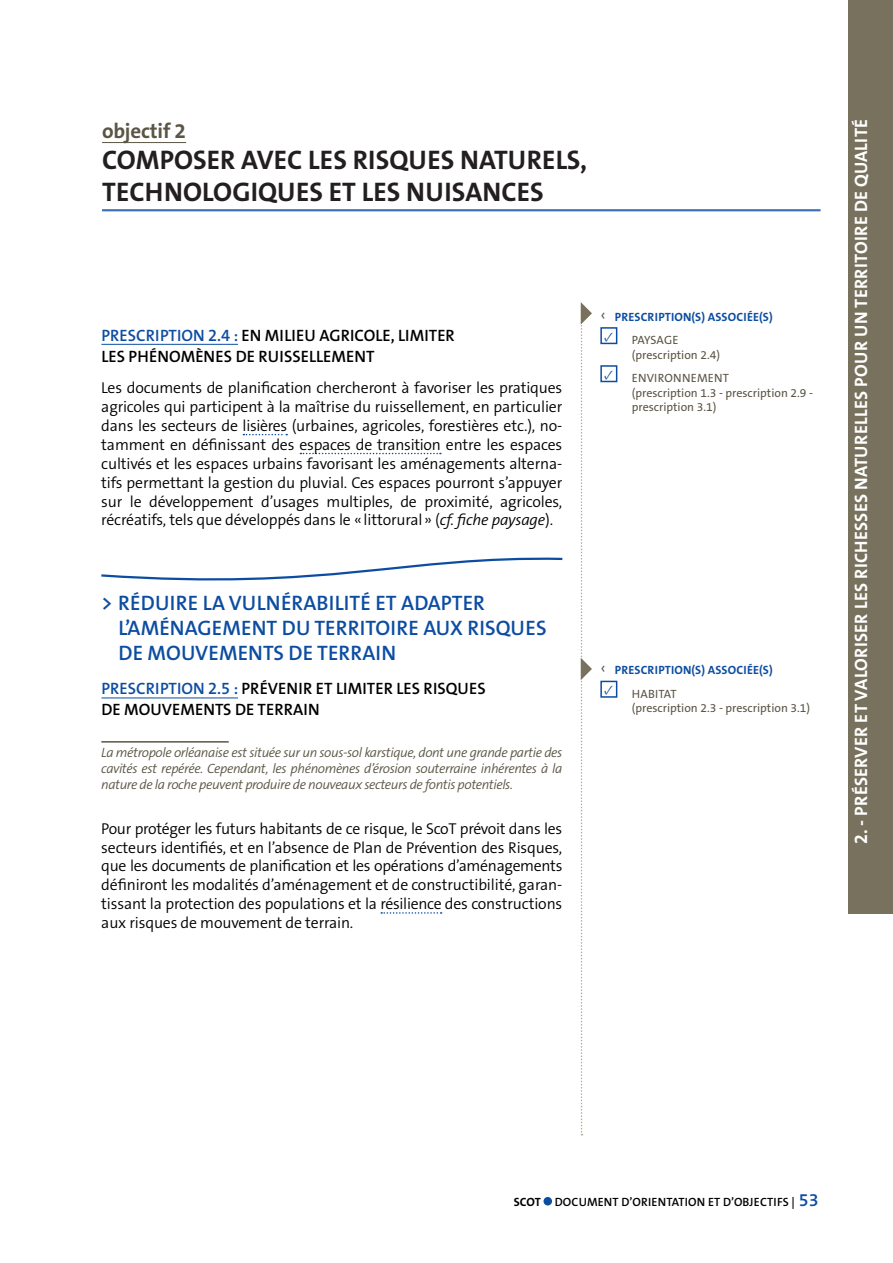
<style>
.page{position:relative;width:893px;height:1263px;background:#fff}
.page>*{position:absolute;margin:0;border:0;box-sizing:border-box;transform-origin:0 0}
.titre_de_fiches_rapp{font:700 27px/31.5px "The Sans B W7";letter-spacing:.005em;color:#231f20}
.prescription_titre_g{font:600 21px/25.2px "The Sans B W6";letter-spacing:.005em;color:#0d4da1}
.titre_de_fiches_rapp-2{font:700 21px "The Sans B W7";letter-spacing:-.01em;color:#5b5545}
.t1{font:700 18px "The Sans B W7";letter-spacing:.015em;color:#fff}
.prescriptions_titres{font:600 16.5px/21px "The Sans B W6";letter-spacing:.005em;color:#000}
.Texte_courant_1_colo{font:300 15.75px/18.9px "The Sans B W4";letter-spacing:-.01em;color:#000;text-align:justify}
.texte_courant_CONTEX{font:italic 300 13.5px/16.2px "The Sans B W4";letter-spacing:-.03em;color:#5b5545;text-align:justify}
.t2{font:13.5px "Minion Pro";color:#0d4da1}
.prescriptions_associ{font:12px/14.4px "The Sans B W5 Plain";color:#5b5545}
.t3{font:700 12px "The Sans B W7";letter-spacing:.015em;color:#0d4da1}
.t4{font:600 12px "The Sans B W6";letter-spacing:.015em;color:#000}
.s1{color:#0d4da1}
.s2{font-style:italic}
.s3{font-family:"The Sans B W4";font-weight:300;font-size:18px;color:#5b5545}
.s4{font-family:"The Sans B W7";font-weight:700}
.s5{font-size:18px;color:#0d4da1}
</style>
<div class="page">
<div style="left:849px;top:0;width:44px;height:914px;background:#78715d"></div>
<div style="left:600px;top:681px;width:17px;height:17px;border:2px solid #0d4da1"></div>
<div style="left:600px;top:327px;width:17px;height:17px;border:2px solid #0d4da1"></div>
<div style="left:600px;top:365px;width:17px;height:17px;border:2px solid #0d4da1"></div>
<svg style="left:581px;top:302px;width:11px;height:833px"></svg>
<hr style="left:102px;top:209px;width:719px;height:2px;background:#0d4da1">
<hr style="left:102px;top:142px;width:84px;height:1px;background:#5b5545">
<hr style="left:101px;top:344px;width:137px;height:1px;background:#0d4da1">
<svg style="left:243px;top:434px;width:44px;height:1px"></svg>
<svg style="left:300px;top:453px;width:141px;height:1px"></svg>
<hr style="left:101px;top:698px;width:137px;height:1px;background:#0d4da1">
<hr style="left:101px;top:741px;width:128px;height:2px;background:#5b5545">
<svg style="left:381px;top:912px;width:61px;height:2px"></svg>
<svg style="left:101px;top:557px;width:462px;height:24px"></svg>
<div style="left:543px;top:1197px;width:9px;height:8px;background:#0d4da1;border-radius:50%"></div>
<p class="titre_de_fiches_rapp-2" style="left:102px;top:117px;width:86px">objectif 2</p>
<p class="titre_de_fiches_rapp" style="left:102px;top:144px;width:486px">COMPOSER AVEC LES RISQUES NATURELS,<br>TECHNOLOGIQUES ET LES NUISANCES</p>
<p class="prescriptions_titres" style="left:101px;top:324px;width:355px"><span class="s1">PRESCRIPTION 2.4 :</span> EN MILIEU AGRICOLE, LIMITER<br>LES PHÉNOMÈNES DE RUISSELLEMENT</p>
<p class="Texte_courant_1_colo" style="left:101px;top:378px;width:463px">Les documents de planification chercheront à favoriser les pratiques agricoles qui participent à la maîtrise du ruissellement, en particulier dans les secteurs de lisières (urbaines, agricoles, forestières etc.), no&shy;tamment en définissant des espaces de transition entre les espaces cultivés et les espaces urbains favorisant les aménagements alterna&shy;tifs permettant la gestion du pluvial. Ces espaces pourront s’appuyer sur le développement d’usages multiples, de proximité, agricoles, récréatifs, tels que développés dans le «littorural» (<span class="s2">cf. fiche paysage</span>).</p>
<p class="prescription_titre_g" style="left:118px;top:590px;width:430px;text-indent:-17px">&gt; RÉDUIRE LA VULNÉRABILITÉ ET ADAPTER<br>L’AMÉNAGEMENT DU TERRITOIRE AUX RISQUES<br>DE MOUVEMENTS DE TERRAIN</p>
<p class="prescriptions_titres" style="left:101px;top:678px;width:386px"><span class="s1">PRESCRIPTION 2.5 :</span> PRÉVENIR ET LIMITER LES RISQUES<br>DE MOUVEMENTS DE TERRAIN</p>
<p class="texte_courant_CONTEX" style="left:101px;top:744px;width:462px">La métropole orléanaise est située sur un sous-sol karstique, dont une grande partie des cavités est repérée. Cependant, les phénomènes d’érosion souterraine inhérentes à la nature de la roche peuvent produire de nouveaux secteurs de fontis potentiels.</p>
<p class="Texte_courant_1_colo" style="left:101px;top:819px;width:463px">Pour protéger les futurs habitants de ce risque, le ScoT prévoit dans les secteurs identifiés, et en l’absence de Plan de Prévention des Risques, que les documents de planification et les opérations d’aménagements définiront les modalités d’aménagement et de constructibilité, garan&shy;tissant la protection des populations et la résilience des constructions aux risques de mouvement de terrain.</p>
<p class="t3" style="left:600px;top:309px;width:174px"><span class="s3">‹</span> PRESCRIPTION(S) ASSOCIÉE(S)</p>
<p class="t2" style="left:604px;top:327px;width:11px">✓</p>
<p class="prescriptions_associ" style="left:632px;top:333px;width:90px">PAYSAGE (prescription 2.4)</p>
<p class="t2" style="left:604px;top:365px;width:11px">✓</p>
<p class="prescriptions_associ" style="left:632px;top:371px;width:183px">ENVIRONNEMENT<br>(prescription 1.3 - prescription 2.9 - prescription 3.1)</p>
<p class="t3" style="left:600px;top:662px;width:174px"><span class="s3">‹</span> PRESCRIPTION(S) ASSOCIÉE(S)</p>
<p class="t2" style="left:604px;top:681px;width:11px">✓</p>
<p class="prescriptions_associ" style="left:632px;top:686px;width:180px">HABITAT<br>(prescription 2.3 - prescription 3.1)</p>
<p class="t1" style="left:849px;top:844px;width:727px;rotate:-90deg">2. - PRÉSERVER ET VALORISER LES RICHESSES NATURELLES POUR UN TERRITOIRE DE QUALITÉ</p>
<p class="t4" style="left:514px;top:1194px;width:306px"><span class="s4">SCOT</span> DOCUMENT D’ORIENTATION ET D’OBJECTIFS | <span class="s5">53</span></p>
</div>
